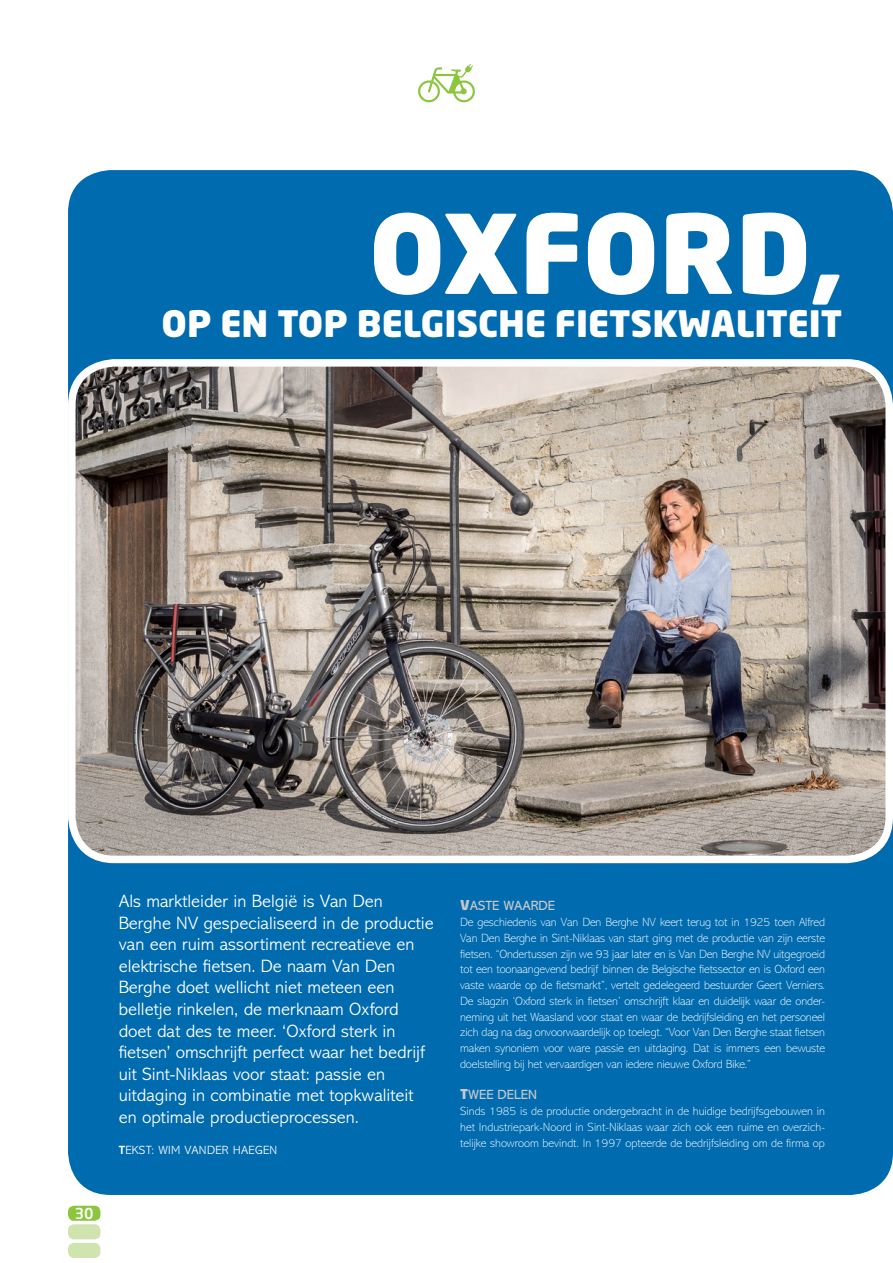
<style>
.page{position:relative;width:893px;height:1263px;background:#fff}
.page>*{position:absolute;margin:0;border:0;box-sizing:border-box;transform-origin:0 0}
.t1{font:900 108px "Neo Sans Std";color:#fff}
.t2{font:900 36px "Neo Sans Std";color:#fff}
.t3{font:300 18px/21.6px "Abadi MT Std";color:#fff}
.t4{font:500 15px "Neo Sans";color:#fff}
.t5{font:13.5px "Abadi MT Std";color:#c7c8ca}
.t6{font:200 12px/15.8px "Abadi MT Std";color:#fff;text-align:justify}
.t7{font:300 12px "Abadi MT Std";letter-spacing:.025em;color:#fff}
.s1{font-weight:700}
.s2{font-family:"Neo Sans Std";font-weight:900}
</style>
<div class="page">
<div style="left:68px;top:1206px;width:32px;height:15px;background:#8bc63e;border-radius:6px"></div>
<div style="left:68px;top:1224px;width:32px;height:15px;background:#cfe4ae;border-radius:6px"></div>
<div style="left:68px;top:1243px;width:32px;height:15px;background:#cfe4ae;border-radius:6px"></div>
<svg style="left:418px;top:64px;width:57px;height:38px"></svg>
<div style="left:68px;top:170px;width:825px;height:1025px;background:#006baf;border-radius:43px"></div>
<img style="left:77px;top:368px;width:811px;height:490px">
<div style="left:68px;top:359px;width:825px;height:504px;border:8px solid #fff;border-radius:43px"></div>
<h1 class="t1" style="left:369px;top:183px;width:475px">OXFORD,</h1>
<h2 class="t2" style="left:162px;top:300px;width:682px">OP EN TOP BELGISCHE FIETSKWALITEIT</h2>
<p class="t4" style="left:75px;top:1206px;width:20px">30</p>
<p class="t3" style="left:119px;top:890px;width:317px">Als marktleider in België is Van Den Berghe NV gespecialiseerd in de productie van een ruim assortiment recreatieve en elektrische fietsen. De naam Van Den Berghe doet wellicht niet meteen een belletje rinkelen, de merknaam Oxford doet dat des te meer. ‘Oxford sterk in fietsen’ omschrijft perfect waar het bedrijf uit Sint-Niklaas voor staat: passie en uitdaging in combinatie met topkwaliteit en optimale productieprocessen.</p>
<p class="t7" style="left:119px;top:1144px;width:160px"><span class="s1">T</span>EKST: WIM VANDER HAEGEN</p>
<p class="t5" style="left:460px;top:898px;width:96px"><span class="s2">V</span>ASTE WAARDE</p>
<p class="t6" style="left:460px;top:914px;width:366px">De geschiedenis van Van Den Berghe NV keert terug tot in 1925 toen Alfred Van Den Berghe in Sint-Niklaas van start ging met de productie van zijn eerste fietsen. “Ondertussen zijn we 93 jaar later en is Van Den Berghe NV uitgegroeid tot een toonaangevend bedrijf binnen de Belgische fietssector en is Oxford een vaste waarde op de fietsmarkt”, vertelt gedelegeerd bestuurder Geert Verniers.<br>De slagzin ‘Oxford sterk in fietsen’ omschrijft klaar en duidelijk waar de onder&shy;neming uit het Waasland voor staat en waar de bedrijfsleiding en het personeel zich dag na dag onvoorwaardelijk op toelegt. “Voor Van Den Berghe staat fietsen maken synoniem voor ware passie en uitdaging. Dat is immers een bewuste doelstelling bij het vervaardigen van iedere nieuwe Oxford Bike.”</p>
<p class="t5" style="left:460px;top:1087px;width:78px"><span class="s2">T</span>WEE DELEN</p>
<p class="t6" style="left:460px;top:1103px;width:366px">Sinds 1985 is de productie ondergebracht in de huidige bedrijfsgebouwen in het Industriepark-Noord in Sint-Niklaas waar zich ook een ruime en overzich&shy;telijke showroom bevindt. In 1997 opteerde de bedrijfsleiding om de firma op</p>
</div>
